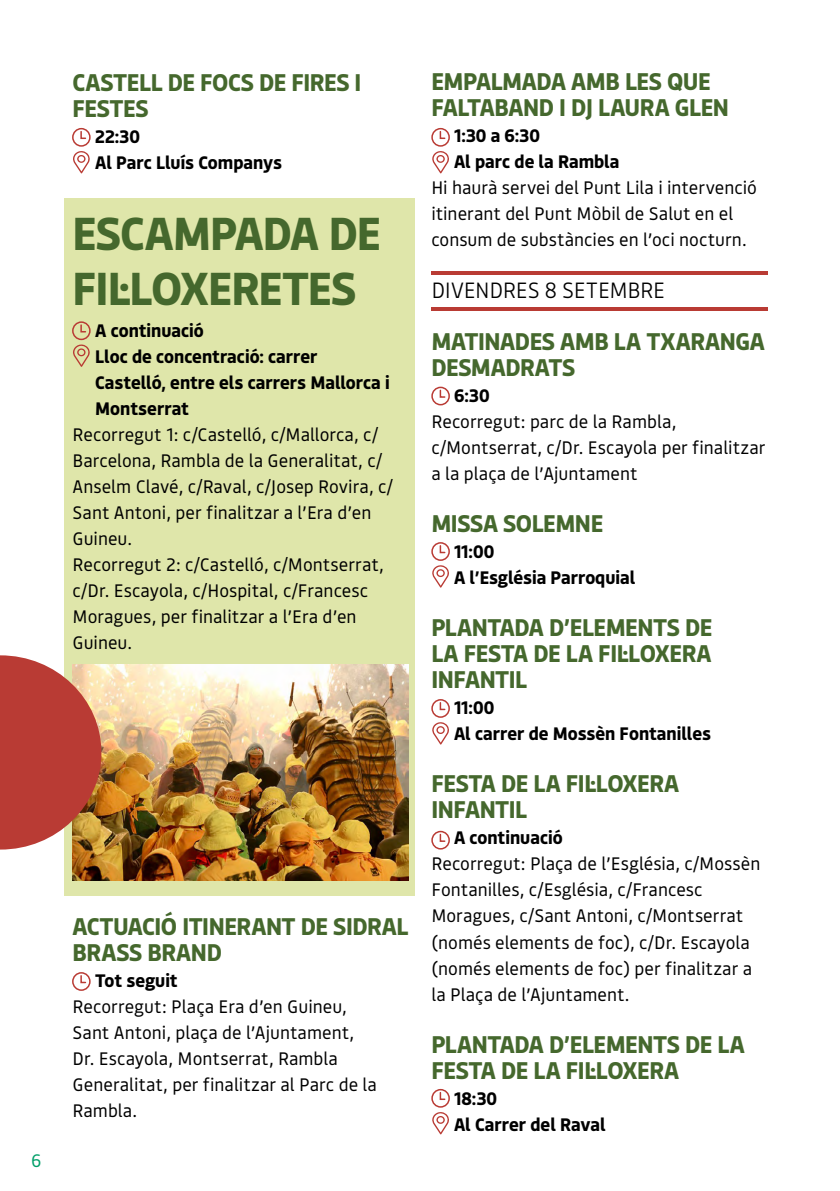
<style>
.page{position:relative;width:840px;height:1191px;background:#fff}
.page>*{position:absolute;margin:0;border:0;box-sizing:border-box;transform-origin:0 0}
.t1{font:700 46px/55.2px "Bould";letter-spacing:-.02em;color:#45682d}
.t2{font:700 24px/26px "Bould";letter-spacing:-.02em;color:#45682d}
.t3{font:300 22px "Bould";letter-spacing:-.02em;color:#000}
.t4{font:18px/26px "Bould";color:#000}
.t5{font:700 18px/26px "Bould";color:#000}
.t6{font:18px "Bould";color:#009f69}
</style>
<div class="page">
<div style="left:64px;top:199px;width:350px;height:697px;background:#dfe6aa"></div>
<div style="left:72px;top:128px;width:19px;height:19px;border:2px solid #b93b34;border-radius:50%"></div>
<svg style="left:80px;top:130px;width:7px;height:9px"></svg>
<svg style="left:73px;top:151px;width:17px;height:22px"></svg>
<div style="left:431px;top:128px;width:18px;height:19px;border:2px solid #b93b34;border-radius:50%"></div>
<svg style="left:438px;top:130px;width:8px;height:9px"></svg>
<svg style="left:432px;top:151px;width:17px;height:22px"></svg>
<div style="left:431px;top:387px;width:18px;height:18px;border:2px solid #b93b34;border-radius:50%"></div>
<svg style="left:438px;top:389px;width:8px;height:9px"></svg>
<div style="left:431px;top:542px;width:18px;height:19px;border:2px solid #b93b34;border-radius:50%"></div>
<svg style="left:438px;top:544px;width:8px;height:10px"></svg>
<svg style="left:432px;top:565px;width:17px;height:22px"></svg>
<div style="left:431px;top:699px;width:18px;height:19px;border:2px solid #b93b34;border-radius:50%"></div>
<svg style="left:438px;top:701px;width:8px;height:10px"></svg>
<svg style="left:432px;top:722px;width:17px;height:22px"></svg>
<div style="left:431px;top:1089px;width:18px;height:18px;border:2px solid #b93b34;border-radius:50%"></div>
<svg style="left:438px;top:1091px;width:8px;height:9px"></svg>
<svg style="left:432px;top:1112px;width:17px;height:22px"></svg>
<div style="left:431px;top:830px;width:18px;height:19px;border:2px solid #b93b34;border-radius:50%"></div>
<svg style="left:439px;top:833px;width:7px;height:9px"></svg>
<div style="left:72px;top:321px;width:19px;height:19px;border:2px solid #b93b34;border-radius:50%"></div>
<svg style="left:80px;top:323px;width:7px;height:10px"></svg>
<svg style="left:73px;top:344px;width:17px;height:23px"></svg>
<div style="left:72px;top:972px;width:19px;height:19px;border:2px solid #b93b34;border-radius:50%"></div>
<svg style="left:80px;top:974px;width:7px;height:10px"></svg>
<img style="left:72px;top:664px;width:336px;height:216px">
<hr style="left:431px;top:307px;width:336px;height:3px;background:#b93b34">
<hr style="left:431px;top:271px;width:336px;height:4px;background:#b93b34">
<svg style="left:0;top:655px;width:101px;height:194px;background:#c05747"></svg>
<p class="t6" style="left:31px;top:1148px;width:12px">6</p>
<h2 class="t2" style="left:72px;top:68px;width:290px">CASTELL DE FOCS DE FIRES I<br>FESTES</h2>
<p class="t5" style="left:95px;top:122px;width:188px">22:30<br>Al Parc Lluís Companys</p>
<h1 class="t1" style="left:72px;top:203px;width:309px">ESCAMPADA DE<br>FIL·LOXERETES</h1>
<p class="t5" style="left:95px;top:317px;width:296px">A continuació<br>Lloc de concentració: carrer<br>Castelló, entre els carrers Mallorca i<br>Montserrat</p>
<p class="t4" style="left:72px;top:421px;width:321px">Recorregut 1: c/Castelló, c/Mallorca, c/ Barcelona, Rambla de la Generalitat, c/ Anselm Clavé, c/Raval, c/Josep Rovira, c/ Sant Antoni, per finalitzar a l’Era d’en Guineu.<br>Recorregut 2: c/Castelló, c/Montserrat, c/Dr. Escayola, c/Hospital, c/Francesc Moragues, per finalitzar a l’Era d’en Guineu.</p>
<h2 class="t2" style="left:72px;top:912px;width:337px">ACTUACIÓ ITINERANT DE SIDRAL<br>BRASS BRAND</h2>
<p class="t5" style="left:95px;top:967px;width:84px">Tot seguit</p>
<p class="t4" style="left:72px;top:993px;width:306px">Recorregut: Plaça Era d’en Guineu,<br>Sant Antoni, plaça de l’Ajuntament,<br>Dr. Escayola, Montserrat, Rambla<br>Generalitat, per finalitzar al Parc de la<br>Rambla.</p>
<h2 class="t2" style="left:431px;top:67px;width:299px">EMPALMADA AMB LES QUE<br>FALTABAND I DJ LAURA GLEN</h2>
<p class="t5" style="left:454px;top:122px;width:167px">1:30 a 6:30<br>Al parc de la Rambla</p>
<p class="t4" style="left:431px;top:174px;width:327px">Hi haurà servei del Punt Lila i intervenció itinerant del Punt Mòbil de Salut en el consum de substàncies en l’oci nocturn.</p>
<p class="t3" style="left:431px;top:275px;width:235px">DIVENDRES 8 SETEMBRE</p>
<h2 class="t2" style="left:431px;top:327px;width:335px">MATINADES AMB LA TXARANGA<br>DESMADRATS</h2>
<p class="t5" style="left:454px;top:382px;width:37px">6:30</p>
<p class="t4" style="left:431px;top:408px;width:335px">Recorregut: parc de la Rambla, c/Montserrat, c/Dr. Escayola per finalitzar a la plaça de l’Ajuntament</p>
<h2 class="t2" style="left:431px;top:509px;width:173px">MISSA SOLEMNE</h2>
<p class="t5" style="left:454px;top:538px;width:183px">11:00<br>A l’Església Parroquial</p>
<h2 class="t2" style="left:431px;top:613px;width:282px;text-align:justify">PLANTADA D’ELEMENTS DE LA FESTA DE LA FIL·LOXERA INFANTIL</h2>
<p class="t5" style="left:454px;top:694px;width:258px">11:00<br>Al carrer de Mossèn Fontanilles</p>
<h2 class="t2" style="left:431px;top:769px;width:249px">FESTA DE LA FIL·LOXERA<br>INFANTIL</h2>
<p class="t5" style="left:454px;top:824px;width:110px">A continuació</p>
<p class="t4" style="left:431px;top:850px;width:330px">Recorregut: Plaça de l’Església, c/Mossèn Fontanilles, c/Església, c/Francesc Moragues, c/Sant Antoni, c/Montserrat (només elements de foc), c/Dr. Escayola (només elements de foc) per finalitzar a la Plaça de l’Ajuntament.</p>
<h2 class="t2" style="left:431px;top:1029px;width:315px">PLANTADA D’ELEMENTS DE LA<br>FESTA DE LA FIL·LOXERA</h2>
<p class="t5" style="left:454px;top:1084px;width:153px">18:30<br>Al Carrer del Raval</p>
</div>
